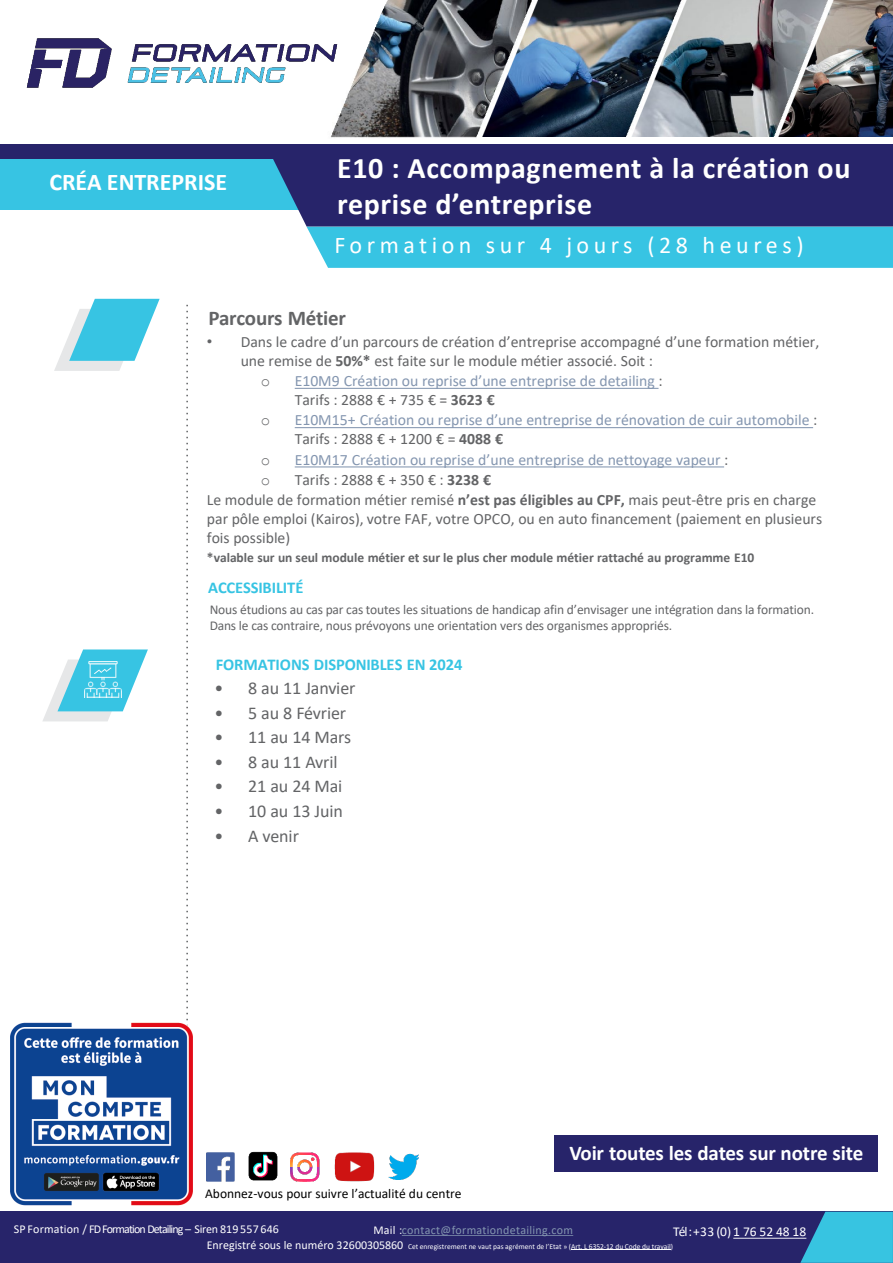
<style>
.page{position:relative;width:893px;height:1263px;background:#fff}
.page>*{position:absolute;margin:0;border:0;box-sizing:border-box;transform-origin:0 0}
.t1{font:700 30px/36px "Calibri";letter-spacing:.02em;color:#fff}
.t2{font:24px "Calibri";letter-spacing:.185em;color:#fff}
.t3{font:700 24px "Calibri";color:#fff}
.t4{font:700 21px "Calibri";letter-spacing:-.01em;color:#fff}
.t5{font:700 21px "Calibri";letter-spacing:-.01em;color:#636466}
.t6{font:18px "Calibri";letter-spacing:-.01em;color:#636466}
.t7{font:700 16.5px "Calibri";letter-spacing:-.005em;color:#37c4e3}
.t8{font:15.75px/18.9px "Calibri";color:#636466}
.t9{font:15.75px/18.9px "Calibri";color:#8496b0}
.t10{font:15.75px "Courier New";color:#636466}
.t11{font:13.5px/16.2px "Calibri";letter-spacing:-.015em;color:#636466}
.t12{font:700 13.5px "Calibri";letter-spacing:-.005em;color:#636466}
.t13{font:13.5px "Calibri";color:#000}
.t14{font:13.5px "Calibri";letter-spacing:.005em;color:#fff}
.t15{font:12px "Calibri";letter-spacing:-.025em;color:#fff}
.t16{font:12px "Calibri";letter-spacing:.025em;color:#8496b0}
.t17{font:7.5px "Calibri";color:#fff}
.s1{font-family:"Arial"}
.s2{font-weight:700}
.s3{color:#636466}
.s4{font-weight:700;color:#636466}
.s5{font-size:12px}
.s6{color:#fff}
</style>
<div class="page">
<div style="left:0;top:159px;width:535px;height:51px;background:#37c4e3"></div>
<svg style="left:186px;top:305px;width:2px;height:710px"></svg>
<div style="left:306px;top:226px;width:586px;height:42px;background:#37c4e3"></div>
<div style="left:273px;top:159px;width:619px;height:67px;background:#27246a"></div>
<div style="left:0;top:144px;width:892px;height:15px;background:#27246a"></div>
<svg style="left:54px;top:299px;width:106px;height:72px"></svg>
<img style="left:833px;top:0;width:59px;height:137px">
<img style="left:686px;top:0;width:147px;height:137px">
<img style="left:537px;top:0;width:149px;height:137px">
<img style="left:363px;top:0;width:174px;height:138px">
<img style="left:26px;top:38px;width:337px;height:100px">
<svg style="left:43px;top:650px;width:105px;height:71px"></svg>
<div style="left:554px;top:1135px;width:324px;height:37px;background:#27246a"></div>
<img style="left:248px;top:1151px;width:30px;height:30px">
<img style="left:206px;top:1152px;width:29px;height:30px">
<img style="left:290px;top:1152px;width:30px;height:29px">
<img style="left:334px;top:1152px;width:41px;height:30px">
<img style="left:388px;top:1153px;width:31px;height:27px">
<svg style="left:295px;top:388px;width:363px;height:1px"></svg>
<svg style="left:295px;top:427px;width:518px;height:1px"></svg>
<svg style="left:295px;top:466px;width:429px;height:1px"></svg>
<img style="left:10px;top:1018px;width:183px;height:188px">
<div style="left:0;top:1212px;width:892px;height:51px;background:#27246a"></div>
<hr style="left:571px;top:1250px;width:99px;height:1px;background:#fff">
<svg style="left:402px;top:1235px;width:171px;height:1px"></svg>
<svg style="left:733px;top:1212px;width:159px;height:51px"></svg>
<p class="t3" style="left:49px;top:165px;width:179px">CRÉA ENTREPRISE</p>
<h1 class="t1" style="left:337px;top:149px;width:515px">E10 : Accompagnement à la création ou reprise d’entreprise</h1>
<p class="t2" style="left:334px;top:228px;width:471px">Formation sur 4 jours (28 heures)</p>
<p class="t5" style="left:208px;top:303px;width:139px">Parcours Métier</p>
<p class="t8" style="left:241px;top:332px;width:580px;text-indent:-34px"><span class="s1">•</span> Dans le cadre d’un parcours de création d’entreprise accompagné d’une formation métier, une remise de <span class="s2">50%*</span> est faite sur le module métier associé. Soit :</p>
<p class="t10" style="left:261px;top:371px;width:11px">o</p>
<p class="t9" style="left:295px;top:371px;width:369px">E10M9 Création ou reprise d’une entreprise de detailing <span class="s3">:<br>Tarifs : 2888 € + 735 € =</span> <span class="s4">3623 €</span></p>
<p class="t10" style="left:261px;top:411px;width:11px">o</p>
<p class="t9" style="left:295px;top:410px;width:524px">E10M15+ Création ou reprise d’une entreprise de rénovation de cuir automobile <span class="s3">:<br>Tarifs : 2888 € + 1200 € =</span> <span class="s4">4088 €</span></p>
<p class="t10" style="left:261px;top:450px;width:11px">o</p>
<p class="t9" style="left:295px;top:450px;width:435px">E10M17 Création ou reprise d’une entreprise de nettoyage vapeur <span class="s3">:</span></p>
<p class="t10" style="left:261px;top:470px;width:11px">o</p>
<p class="t8" style="left:295px;top:470px;width:198px">Tarifs : 2888 € + 350 € : <span class="s2">3238 €</span></p>
<p class="t8" style="left:207px;top:490px;width:617px">Le module de formation métier remisé <span class="s2">n’est pas éligibles au CPF,</span> mais peut-être pris en charge par pôle emploi (Kairos), votre FAF, votre OPCO, ou en auto financement (paiement en plusieurs fois possible)</p>
<p class="t12" style="left:207px;top:547px;width:549px">*valable sur un seul module métier et sur le plus cher module métier rattaché au programme E10</p>
<p class="t7" style="left:208px;top:575px;width:97px">ACCESSIBILITÉ</p>
<p class="t11" style="left:210px;top:601px;width:606px">Nous étudions au cas par cas toutes les situations de handicap afin d’envisager une intégration dans la formation.<br>Dans le cas contraire, nous prévoyons une orientation vers des organismes appropriés.</p>
<p class="t7" style="left:216px;top:653px;width:248px">FORMATIONS DISPONIBLES EN 2024</p>
<p class="t6" style="left:214px;top:675px;width:142px">• 8 au 11 Janvier</p>
<p class="t6" style="left:214px;top:700px;width:133px">• 5 au 8 Février</p>
<p class="t6" style="left:214px;top:725px;width:138px">• 11 au 14 Mars</p>
<p class="t6" style="left:214px;top:749px;width:125px">• 8 au 11 Avril</p>
<p class="t6" style="left:214px;top:774px;width:129px">• 21 au 24 Mai</p>
<p class="t6" style="left:214px;top:798px;width:130px">• 10 au 13 Juin</p>
<p class="t6" style="left:214px;top:823px;width:86px">• A venir</p>
<p class="t13" style="left:205px;top:1184px;width:258px">Abonnez-vous pour suivre l’actualité du centre</p>
<p class="t4" style="left:569px;top:1138px;width:295px">Voir toutes les dates sur notre site</p>
<p class="t15" style="left:14px;top:1220px;width:266px">SP Formation / FD Formation Detailing – Siren 819557 646</p>
<p class="t17" style="left:207px;top:1241px;width:468px"><span class="s5">Enregistré sous le numéro 32600305860</span> Cet enregistrement ne vaut pas agrément de l’Etat » (Art. L 6352-12 du Code du travail)</p>
<p class="t16" style="left:373px;top:1221px;width:201px"><span class="s6">Mail :</span>contact@formationdetailing.com</p>
<p class="t14" style="left:673px;top:1222px;width:135px">Tél:+33 (0) 1 76 52 48 18</p>
</div>
